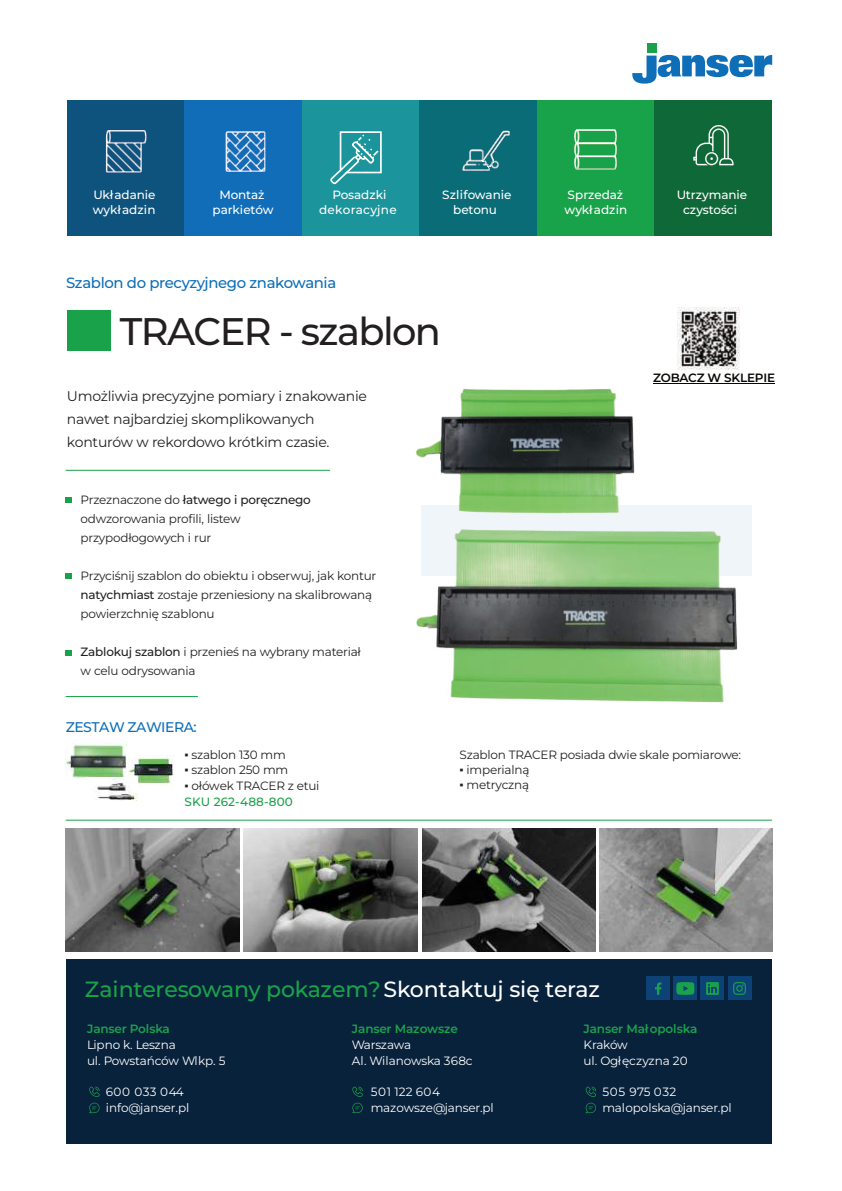
<style>
.page{position:relative;width:842px;height:1191px;background:#fff}
.page>*{position:absolute;margin:0;border:0;box-sizing:border-box;transform-origin:0 0}
.t1{font:500 38.4px "Montserrat";letter-spacing:-.04em;color:#231f20}
.t2{font:500 22px "Montserrat";letter-spacing:-.01em;color:#1aa24a}
.t3{font:500 14.8px "Montserrat";letter-spacing:-.025em;color:#0e6fb8}
.t4{font:14px/23px "Montserrat";letter-spacing:-.015em;color:#231f20}
.t5{font:500 14px "Montserrat";letter-spacing:-.035em;color:#0e6fb8}
.t6{font:12px/19px "Montserrat";letter-spacing:-.015em;color:#231f20}
.t7{font:12px/15.6px "Montserrat";letter-spacing:-.01em;color:#fff}
.t8{font:500 12px/14.4px "Montserrat";letter-spacing:-.005em;color:#fff;text-align:center}
.t9{font:600 12px "Montserrat";letter-spacing:-.015em;color:#1aa24a}
.t10{font:500 12px/14.8px "Montserrat";letter-spacing:.02em;color:#fff;text-align:center}
.t11{font:600 12px "Montserrat";letter-spacing:-.015em;color:#080704}
.s1{font-weight:500}
.s2{font-family:"Arial"}
.s3{font-weight:500;color:#1aa24a}
.s4{color:#fff}
</style>
<div class="page">
<div style="left:421px;top:505px;width:331px;height:71px;background:#f0f5fa"></div>
<div style="left:67px;top:958px;width:705px;height:185px;background:#09223c"></div>
<div style="left:646px;top:976px;width:24px;height:24px;background:#0d4276"></div>
<svg style="left:655px;top:982px;width:7px;height:12px"></svg>
<div style="left:727px;top:976px;width:24px;height:24px;background:#0d4276"></div>
<svg style="left:733px;top:982px;width:13px;height:12px"></svg>
<svg style="left:673px;top:976px;width:24px;height:24px"></svg>
<svg style="left:676px;top:982px;width:18px;height:12px"></svg>
<div style="left:700px;top:976px;width:24px;height:24px;background:#0d4276"></div>
<svg style="left:706px;top:982px;width:13px;height:12px"></svg>
<div style="left:647px;top:44px;width:9px;height:9px;background:#1aa24a"></div>
<svg style="left:632px;top:55px;width:140px;height:29px"></svg>
<hr style="left:66px;top:470px;width:264px;height:1px;background:#1aa24a">
<hr style="left:66px;top:696px;width:132px;height:1px;background:#1aa24a">
<hr style="left:66px;top:819px;width:706px;height:1px;background:#1aa24a">
<div style="left:67px;top:310px;width:44px;height:40px;background:#1aa24a"></div>
<svg style="left:66px;top:497px;width:6px;height:5px"></svg>
<svg style="left:66px;top:573px;width:6px;height:5px"></svg>
<svg style="left:66px;top:650px;width:6px;height:5px"></svg>
<div style="left:67px;top:101px;width:117px;height:135px;background:#0d537d"></div>
<div style="left:184px;top:101px;width:118px;height:135px;background:#116db7"></div>
<div style="left:302px;top:101px;width:117px;height:135px;background:#1b949b"></div>
<div style="left:419px;top:101px;width:118px;height:135px;background:#096c77"></div>
<div style="left:537px;top:101px;width:118px;height:135px;background:#18a24a"></div>
<div style="left:655px;top:101px;width:117px;height:135px;background:#0f6837"></div>
<img style="left:462px;top:149px;width:36px;height:22px">
<img style="left:482px;top:130px;width:27px;height:37px">
<svg style="left:693px;top:125px;width:40px;height:40px"></svg>
<img style="left:575px;top:130px;width:42px;height:39px">
<img style="left:106px;top:130px;width:40px;height:42px">
<img style="left:225px;top:132px;width:41px;height:40px">
<svg style="left:330px;top:131px;width:52px;height:53px"></svg>
<svg style="left:89px;top:1086px;width:11px;height:27px"></svg>
<svg style="left:352px;top:1086px;width:11px;height:27px"></svg>
<svg style="left:586px;top:1086px;width:10px;height:27px"></svg>
<img style="left:66px;top:742px;width:61px;height:37px">
<img style="left:127px;top:756px;width:47px;height:31px">
<img style="left:66px;top:828px;width:174px;height:123px">
<img style="left:422px;top:828px;width:173px;height:123px">
<img style="left:244px;top:828px;width:173px;height:123px">
<img style="left:599px;top:828px;width:173px;height:123px">
<img style="left:416px;top:389px;width:219px;height:125px">
<img style="left:85px;top:777px;width:53px;height:25px">
<img style="left:416px;top:529px;width:321px;height:173px">
<img style="left:678px;top:308px;width:61px;height:61px">
<hr style="left:653px;top:383px;width:122px;height:1px;background:#080704">
<p class="t8" style="left:93px;top:188px;width:64px;text-align:left">Układanie wykładzin</p>
<p class="t8" style="left:213px;top:188px;width:62px">Montaż parkietów</p>
<p class="t10" style="left:319px;top:188px;width:79px">Posadzki dekoracyjne</p>
<p class="t8" style="left:564px;top:188px;width:64px;text-align:left">Sprzedaż wykładzin</p>
<p class="t8" style="left:677px;top:188px;width:72px">Utrzymanie czystości</p>
<p class="t8" style="left:442px;top:188px;width:71px">Szlifowanie betonu</p>
<p class="t3" style="left:66px;top:274px;width:272px">Szablon do precyzyjnego znakowania</p>
<h1 class="t1" style="left:120px;top:308px;width:323px">TRACER - szablon</h1>
<p class="t4" style="left:67px;top:385px;width:302px">Umożliwia precyzyjne pomiary i znakowanie nawet najbardziej skomplikowanych konturów w rekordowo krótkim czasie.</p>
<p class="t6" style="left:81px;top:490px;width:232px">Przeznaczone do <span class="s1">łatwego i poręcznego </span>odwzorowania profili, listew przypodłogowych i rur</p>
<p class="t6" style="left:81px;top:566px;width:297px">Przyciśnij szablon do obiektu i obserwuj, jak kontur <span class="s1">natychmiast</span> zostaje przeniesiony na skalibrowaną powierzchnię szablonu</p>
<p class="t6" style="left:81px;top:642px;width:282px"><span class="s1">Zablokuj szablon</span> i przenieś na wybrany materiał w celu odrysowania</p>
<p class="t5" style="left:66px;top:718px;width:132px">ZESTAW ZAWIERA:</p>
<p class="t6" style="left:185px;top:745px;width:103px"><span class="s2">▪</span> szablon 130 mm</p>
<p class="t6" style="left:185px;top:760px;width:105px"><span class="s2">▪</span> szablon 250 mm</p>
<p class="t6" style="left:185px;top:778px;width:136px;line-height:15.6px"><span class="s2">▪</span> ołówek TRACER z etui<br><span class="s3">SKU 262-488-800</span></p>
<p class="t11" style="left:653px;top:371px;width:123px">ZOBACZ W SKLEPIE</p>
<p class="t6" style="left:460px;top:745px;width:283px">Szablon TRACER posiada dwie skale pomiarowe:</p>
<p class="t6" style="left:460px;top:760px;width:71px"><span class="s2">▪</span> imperialną</p>
<p class="t6" style="left:460px;top:775px;width:71px"><span class="s2">▪</span> metryczną</p>
<h2 class="t2" style="left:85px;top:975px;width:516px">Zainteresowany pokazem?<span class="s4">Skontaktuj się teraz</span></h2>
<p class="t9" style="left:87px;top:1021px;width:84px">Janser Polska</p>
<p class="t7" style="left:87px;top:1036px;width:140px">Lipno k. Leszna<br>ul. Powstańców Wlkp. 5</p>
<p class="t7" style="left:106px;top:1083px;width:85px">600 033 044 info@janser.pl</p>
<p class="t9" style="left:352px;top:1021px;width:108px">Janser Mazowsze</p>
<p class="t7" style="left:352px;top:1036px;width:122px">Warszawa<br>Al. Wilanowska 368c</p>
<p class="t7" style="left:371px;top:1083px;width:125px">501 122 604 mazowsze@janser.pl</p>
<p class="t9" style="left:583px;top:1021px;width:115px">Janser Małopolska</p>
<p class="t7" style="left:583px;top:1036px;width:106px">Kraków<br>ul. Ogłęczyzna 20</p>
<p class="t7" style="left:602px;top:1083px;width:131px">505 975 032 malopolska@janser.pl</p>
</div>
